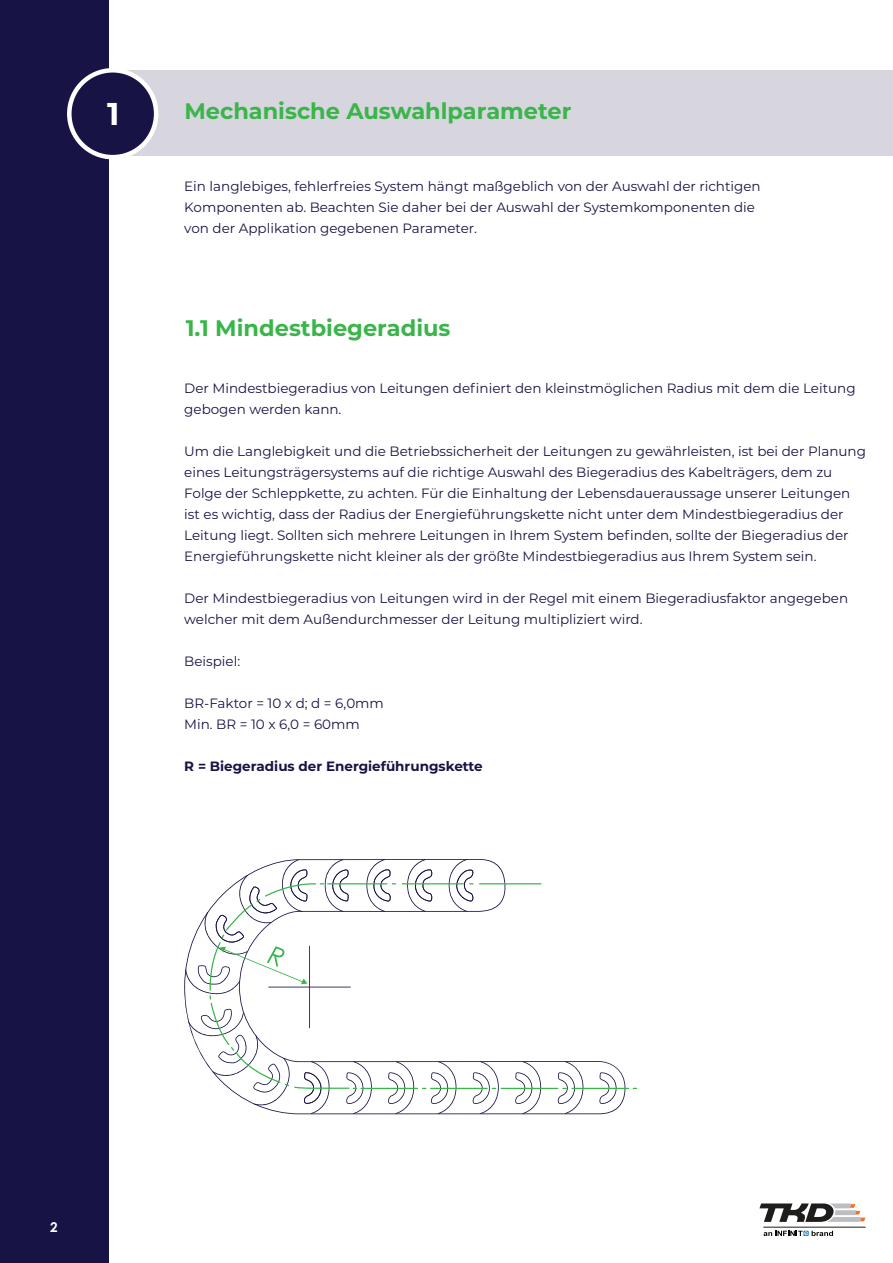
<style>
.page{position:relative;width:893px;height:1263px;background:#fff}
.page>*{position:absolute;margin:0;border:0;box-sizing:border-box;transform-origin:0 0}
.t1{font:700 31.5px "Montserrat";color:#fff}
.t2{font:700 22.5px "Montserrat";color:#39b54a}
.t3{font:13.5px/21px "Montserrat";color:#171344}
.t4{font:700 13.5px "Montserrat";color:#171344}
.t5{font:700 13.5px "Century Gothic";color:#fff}
</style>
<div class="page">
<div style="left:0;top:0;width:108px;height:1263px;background:#171344"></div>
<div style="left:106px;top:70px;width:787px;height:85px;background:#d7d5de"></div>
<svg style="left:515px;top:1061px;width:26px;height:53px"></svg>
<svg style="left:599px;top:1072px;width:18px;height:32px"></svg>
<hr style="left:479px;top:883px;width:62px;height:1px;background:#39b54a">
<svg style="left:557px;top:1061px;width:27px;height:53px"></svg>
<hr style="left:501px;top:1088px;width:57px;height:1px;background:#39b54a">
<hr style="left:571px;top:1088px;width:58px;height:1px;background:#39b54a">
<svg style="left:185px;top:859px;width:314px;height:255px"></svg>
<hr style="left:763px;top:1227px;width:103px;height:1px;background:#211f11">
<svg style="left:764px;top:1231px;width:69px;height:5px"></svg>
<svg style="left:759px;top:1203px;width:106px;height:19px"></svg>
<div style="left:69px;top:70px;width:87px;height:87px;background:#171344;border-radius:50%"></div>
<div style="left:67px;top:68px;width:91px;height:91px;border:4px solid #fff;border-radius:50%"></div>
<h1 class="t1" style="left:107px;top:91px;width:14px">1</h1>
<h2 class="t2" style="left:184px;top:95px;width:388px">Mechanische Auswahlparameter</h2>
<p class="t3" style="left:184px;top:175px;width:578px">Ein langlebiges, fehlerfreies System hängt maßgeblich von der Auswahl der richtigen<br>Komponenten ab. Beachten Sie daher bei der Auswahl der Systemkomponenten die von der Applikation gegebenen Parameter.</p>
<h2 class="t2" style="left:146px;top:312px;width:306px"><sup>1.1</sup> 1.1 Mindestbiegeradius</h2>
<p class="t3" style="left:184px;top:378px;width:673px">Der Mindestbiegeradius von Leitungen definiert den kleinstmöglichen Radius mit dem die Leitung gebogen werden kann.</p>
<p class="t3" style="left:184px;top:441px;width:683px">Um die Langlebigkeit und die Betriebssicherheit der Leitungen zu gewährleisten, ist bei der Planung eines Leitungsträgersystems auf die richtige Auswahl des Biegeradius des Kabelträgers, dem zu Folge der Schleppkette, zu achten. Für die Einhaltung der Lebensdaueraussage unserer Leitungen ist es wichtig, dass der Radius der Energieführungskette nicht unter dem Mindestbiegeradius der Leitung liegt. Sollten sich mehrere Leitungen in Ihrem System befinden, sollte der Biegeradius der Energieführungskette nicht kleiner als der größte Mindestbiegeradius aus Ihrem System sein.</p>
<p class="t3" style="left:184px;top:588px;width:665px">Der Mindestbiegeradius von Leitungen wird in der Regel mit einem Biegeradiusfaktor angegeben welcher mit dem Außendurchmesser der Leitung multipliziert wird.</p>
<p class="t3" style="left:184px;top:651px;width:57px">Beispiel:</p>
<p class="t3" style="left:184px;top:693px;width:201px">BR-Faktor = 10 x d; d = 6,0mm<br>Min. BR = 10 x 6,0 = 60mm</p>
<p class="t4" style="left:184px;top:757px;width:300px">R = Biegeradius der Energieführungskette</p>
<p class="t5" style="left:50px;top:1217px;width:9px">2</p>
</div>
